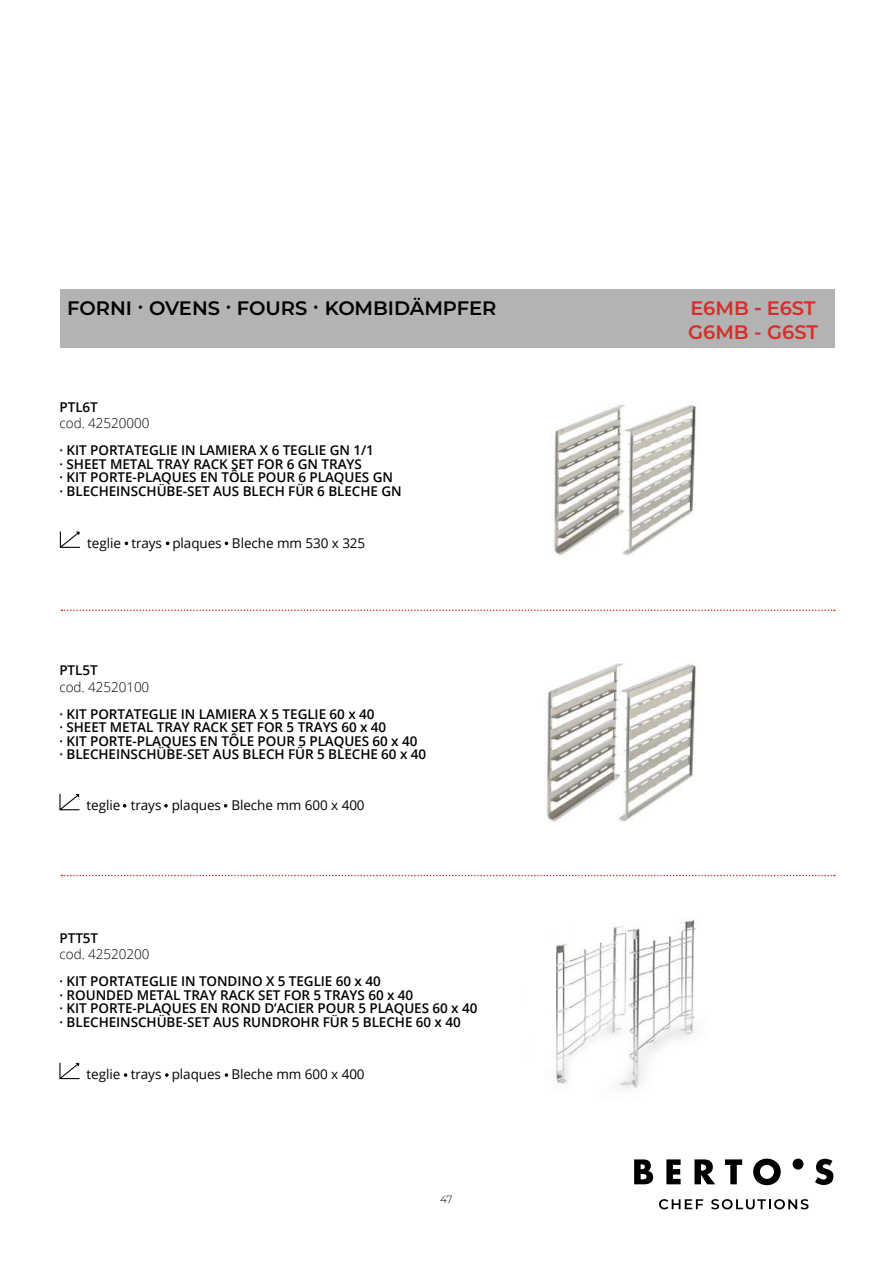
<style>
.page{position:relative;width:893px;height:1263px;background:#fff}
.page>*{position:absolute;margin:0;border:0;box-sizing:border-box;transform-origin:0 0}
.t1{font:600 19.5px "Montserrat";letter-spacing:-.005em;color:#000}
.t2{font:600 19.5px/23.4px "Montserrat";color:#d52e28}
.t3{font:600 13.5px/13.5px "Open Sans";letter-spacing:-.005em;color:#000}
.t4{font:13.5px "Open Sans";letter-spacing:-.005em;color:#000}
.t5{font:300 13.5px "Open Sans";letter-spacing:-.005em;color:#000}
.t6{font:300 10.5px "Montserrat";color:#000}
.s1{font-family:"Open Sans";font-size:22.5px}
</style>
<div class="page">
<img style="left:546px;top:663px;width:153px;height:159px">
<img style="left:553px;top:405px;width:143px;height:151px">
<img style="left:556px;top:919px;width:140px;height:171px">
<div style="left:60px;top:289px;width:775px;height:59px;background:#b3b3b3"></div>
<svg style="left:61px;top:609px;width:774px;height:2px"></svg>
<svg style="left:61px;top:875px;width:774px;height:1px"></svg>
<svg style="left:634px;top:1159px;width:19px;height:25px"></svg>
<svg style="left:666px;top:1159px;width:15px;height:25px"></svg>
<svg style="left:694px;top:1159px;width:21px;height:25px"></svg>
<svg style="left:725px;top:1159px;width:17px;height:25px"></svg>
<svg style="left:753px;top:1158px;width:28px;height:27px"></svg>
<svg style="left:815px;top:1159px;width:18px;height:26px"></svg>
<div style="left:793px;top:1158px;width:10px;height:11px;background:#000;border-radius:50%"></div>
<svg style="left:659px;top:1199px;width:44px;height:10px"></svg>
<svg style="left:711px;top:1199px;width:97px;height:10px"></svg>
<svg style="left:59px;top:1063px;width:21px;height:16px"></svg>
<svg style="left:59px;top:794px;width:21px;height:16px"></svg>
<svg style="left:60px;top:531px;width:20px;height:17px"></svg>
<h1 class="t1" style="left:67px;top:295px;width:431px">FORNI <span class="s1">·</span> OVENS <span class="s1">·</span> FOURS <span class="s1">·</span> KOMBIDÄMPFER</h1>
<h1 class="t2" style="left:688px;top:296px;width:132px">E6MB <span class="s1">-</span> E6ST<br>G6MB - G6ST</h1>
<p class="t3" style="left:60px;top:400px;width:40px">PTL6T</p>
<p class="t5" style="left:60px;top:414px;width:91px">cod. 42520000</p>
<p class="t3" style="left:60px;top:443px;width:344px">· KIT PORTATEGLIE IN LAMIERA X 6 TEGLIE GN 1/1<br>· SHEET METAL TRAY RACK SET FOR 6 GN TRAYS<br>· KIT PORTE-PLAQUES EN TÔLE POUR 6 PLAQUES GN<br>· BLECHEINSCHÜBE-SET AUS BLECH FÜR 6 BLECHE GN</p>
<p class="t4" style="left:87px;top:533px;width:280px">teglie trays plaques Bleche mm 530 x 325</p>
<p class="t3" style="left:59px;top:663px;width:40px">PTL5T</p>
<p class="t5" style="left:59px;top:678px;width:91px">cod. 42520100</p>
<p class="t3" style="left:59px;top:707px;width:368px">· KIT PORTATEGLIE IN LAMIERA X 5 TEGLIE 60 x 40<br>· SHEET METAL TRAY RACK SET FOR 5 TRAYS 60 x 40<br>· KIT PORTE-PLAQUES EN TÔLE POUR 5 PLAQUES 60 x 40<br>· BLECHEINSCHÜBE-SET AUS BLECH FÜR 5 BLECHE 60 x 40</p>
<p class="t4" style="left:87px;top:796px;width:280px">teglie trays plaques Bleche mm 600 x 400</p>
<p class="t3" style="left:60px;top:931px;width:40px">PTT5T</p>
<p class="t5" style="left:60px;top:945px;width:91px">cod. 42520200</p>
<p class="t3" style="left:60px;top:974px;width:419px">· KIT PORTATEGLIE IN TONDINO X 5 TEGLIE 60 x 40<br>· ROUNDED METAL TRAY RACK SET FOR 5 TRAYS 60 x 40<br>· KIT PORTE-PLAQUES EN ROND D’ACIER POUR 5 PLAQUES 60 x 40 · BLECHEINSCHÜBE-SET AUS RUNDROHR FÜR 5 BLECHE 60 x 40</p>
<p class="t4" style="left:87px;top:1065px;width:280px">teglie trays plaques Bleche mm 600 x 400</p>
<p class="t6" style="left:440px;top:1192px;width:14px">47</p>
</div>
